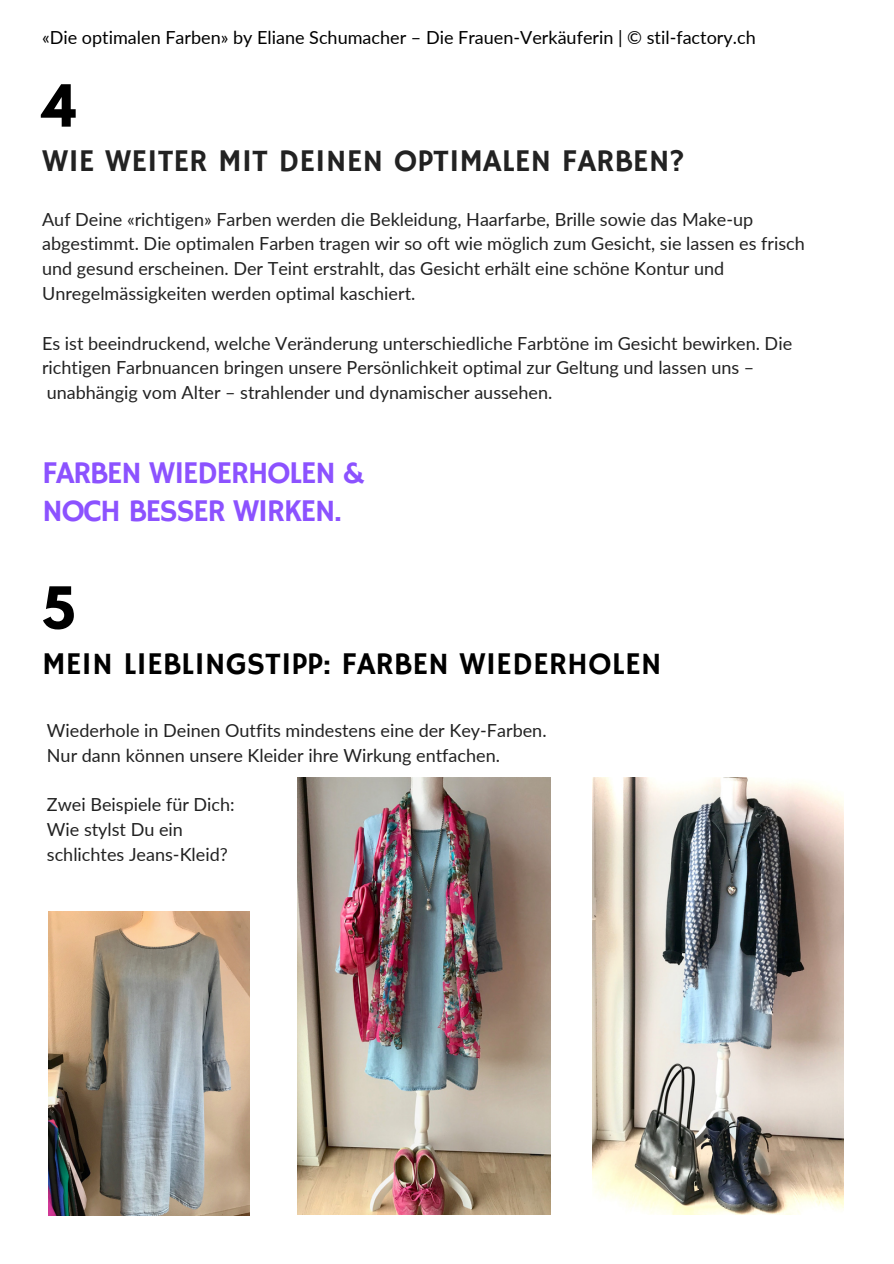
<style>
.page{position:relative;width:894px;height:1264px;background:#fff}
.page>*{position:absolute;margin:0;border:0;box-sizing:border-box;transform-origin:0 0}
.t1{font:700 51.45px "League Spartan";color:#000}
.t2{font:31.5px "Hammersmith One";color:#000}
.t3{font:31.5px "Hammersmith One";letter-spacing:-.05em;color:#8c52ff}
.t4{font:31.5px "Hammersmith One";color:#222}
.t5{font:18px/24.8px "Lato";color:#222}
.t6{font:18px "Lato";color:#000}
</style>
<div class="page">
<img style="left:48px;top:911px;width:201px;height:304px">
<img style="left:297px;top:777px;width:253px;height:437px">
<img style="left:592px;top:777px;width:251px;height:437px">
<p class="t6" style="left:42px;top:26px;width:715px">«Die optimalen Farben» by Eliane Schumacher – Die Frauen-Verkäuferin | © stil-factory.ch</p>
<p class="t1" style="left:42px;top:80px;width:36px">4</p>
<p class="t4" style="left:42px;top:142px;width:644px">WIE WEITER MIT DEINEN OPTIMALEN FARBEN?</p>
<p class="t5" style="left:42px;top:206px;width:764px">Auf Deine «richtigen» Farben werden die Bekleidung, Haarfarbe, Brille sowie das Make-up abgestimmt. Die optimalen Farben tragen wir so oft wie möglich zum Gesicht, sie lassen es frisch und gesund erscheinen. Der Teint erstrahlt, das Gesicht erhält eine schöne Kontur und Unregelmässigkeiten werden optimal kaschiert.</p>
<p class="t5" style="left:42px;top:330px;width:751px">Es ist beeindruckend, welche Veränderung unterschiedliche Farbtöne im Gesicht bewirken. Die richtigen Farbnuancen bringen unsere Persönlichkeit optimal zur Geltung und lassen uns – unabhängig vom Alter – strahlender und dynamischer aussehen.</p>
<p class="t3" style="left:42px;top:455px;width:323px">FARBEN WIEDERHOLEN &amp;</p>
<p class="t3" style="left:42px;top:492px;width:301px">NOCH BESSER WIRKEN.</p>
<p class="t1" style="left:42px;top:582px;width:34px">5</p>
<p class="t2" style="left:42px;top:645px;width:621px">MEIN LIEBLINGSTIPP: FARBEN WIEDERHOLEN</p>
<p class="t5" style="left:47px;top:717px;width:501px">Wiederhole in Deinen Outfits mindestens eine der Key-Farben.</p>
<p class="t5" style="left:47px;top:742px;width:454px">Nur dann können unsere Kleider ihre Wirkung entfachen.</p>
<p class="t5" style="left:47px;top:791px;width:189px">Zwei Beispiele für Dich:</p>
<p class="t5" style="left:47px;top:816px;width:138px">Wie stylst Du ein</p>
<p class="t5" style="left:47px;top:841px;width:182px">schlichtes Jeans-Kleid?</p>
</div>
